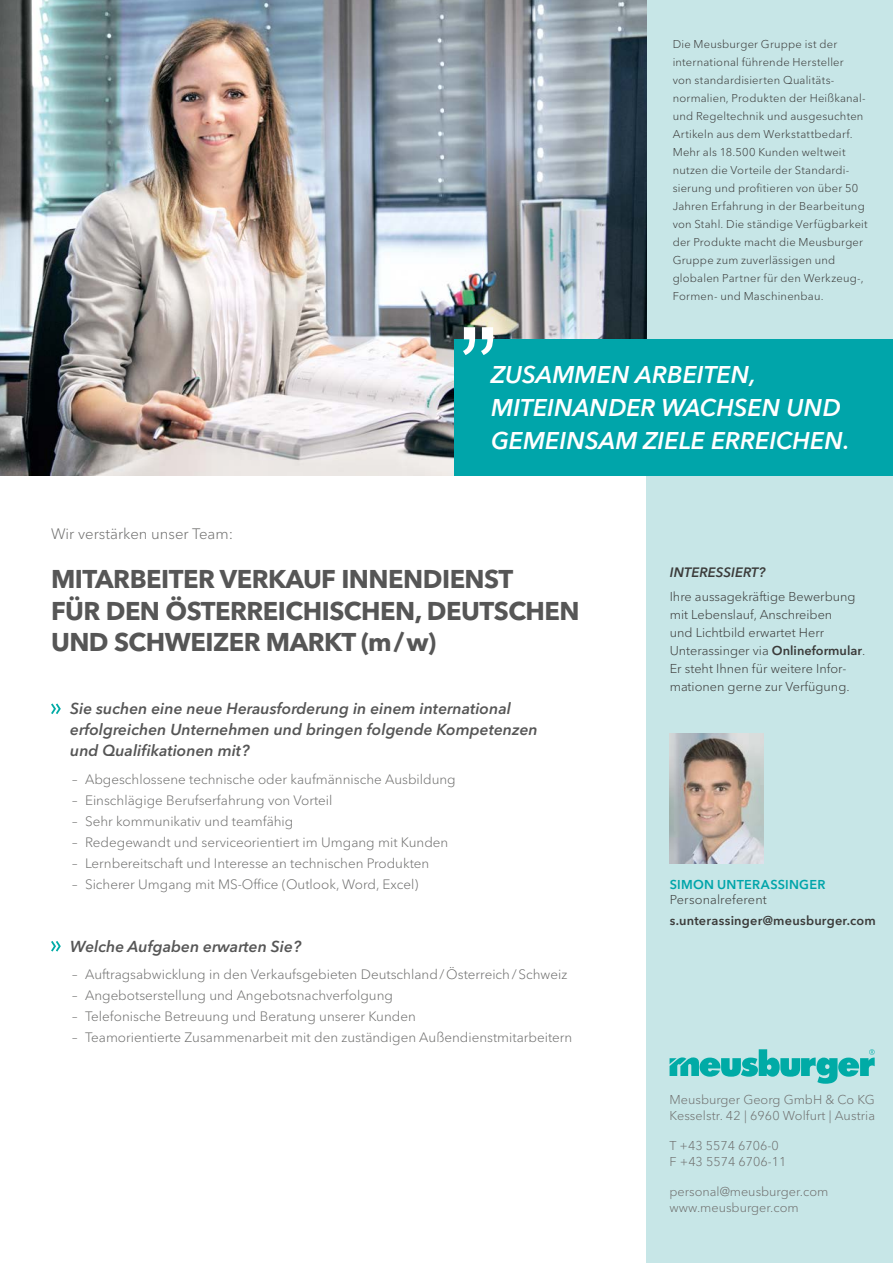
<style>
.page{position:relative;width:893px;height:1263px;background:#fff}
.page>*{position:absolute;margin:0;border:0;box-sizing:border-box;transform-origin:0 0}
.TITEL{font:700 25.5px/31.5px "Avenir Next W1 G";letter-spacing:-.02em;color:#565656}
.ZITAT{font:italic 600 24px/33px "Avenir Next W1 G";letter-spacing:.005em;color:#fff}
.FRAGE{font:italic 600 15.75px/21px "Avenir Next W1 G";color:#565656}
.Wir_verstärken_unser{font:300 15px "Avenir Next W1 G";color:#6f6f6e}
.t1{font:300 13.5px "Avenir Next W1 G";color:#6f6f6e}
.t2{font:italic 600 13.5px "Avenir Next W1 G";color:#3b3b3a}
.t3{font:300 12.75px/18px "Avenir Next W1 G";color:#3b3b3a}
.t4{font:300 12.75px/15.8px "Avenir Next W1 G";color:#6f6f6e}
.t5{font:600 12.75px "Avenir Next W1 G";letter-spacing:.015em;color:#3b3b3a}
.t6{font:600 12.75px "Avenir Next W1 G";letter-spacing:.015em;color:#00a5aa}
.t7{font:300 11.25px/18px "Avenir Next W1 G";letter-spacing:.02em;color:#3b3b3a}
.s1{font-weight:600}
</style>
<div class="page">
<div style="left:646px;top:0;width:247px;height:1263px;background:#c7e6e7"></div>
<img style="left:670px;top:734px;width:94px;height:130px">
<img style="left:0;top:0;width:646px;height:475px">
<svg style="left:51px;top:703px;width:10px;height:11px"></svg>
<svg style="left:51px;top:941px;width:10px;height:10px"></svg>
<div style="left:454px;top:339px;width:439px;height:136px;background:#00a5aa"></div>
<svg style="left:463px;top:327px;width:30px;height:28px"></svg>
<svg style="left:670px;top:1049px;width:205px;height:35px"></svg>
<p class="t7" style="left:673px;top:35px;width:197px">Die Meusburger Gruppe ist der international führende Hersteller<br>von standardisierten Qualitäts&shy;normalien, Produkten der Heißkanal&shy;und Regeltechnik und ausgesuchten Artikeln aus dem Werkstattbedarf.<br>Mehr als 18.500 Kunden weltweit nutzen die Vorteile der Standardi&shy;sierung und profitieren von über 50<br>Jahren Erfahrung in der Bearbeitung von Stahl. Die ständige Verfügbarkeit der Produkte macht die Meusburger Gruppe zum zuverlässigen und globalen Partner für den Werkzeug-, Formen- und Maschinenbau.</p>
<p class="ZITAT" style="left:491px;top:358px;width:360px">ZUSAMMEN ARBEITEN,<br>MITEINANDER WACHSEN UND<br>GEMEINSAM ZIELE ERREICHEN.</p>
<p class="Wir_verstärken_unser" style="left:51px;top:524px;width:184px">Wir verstärken unser Team:</p>
<p class="TITEL" style="left:51px;top:563px;width:530px">MITARBEITER VERKAUF INNENDIENST<br>FÜR DEN ÖSTERREICHISCHEN, DEUTSCHEN<br>UND SCHWEIZER MARKT (m/w)</p>
<p class="FRAGE" style="left:70px;top:698px;width:469px">Sie suchen eine neue Herausforderung in einem international erfolgreichen Unternehmen und bringen folgende Kompetenzen und Qualifikationen mit?</p>
<p class="t1" style="left:72px;top:771px;width:385px">– Abgeschlossene technische oder kaufmännische Ausbildung</p>
<p class="t1" style="left:72px;top:792px;width:262px">– Einschlägige Berufserfahrung von Vorteil</p>
<p class="t1" style="left:72px;top:813px;width:223px">– Sehr kommunikativ und teamfähig</p>
<p class="t1" style="left:72px;top:834px;width:378px">– Redegewandt und serviceorientiert im Umgang mit Kunden</p>
<p class="t1" style="left:72px;top:855px;width:359px">– Lernbereitschaft und Interesse an technischen Produkten</p>
<p class="t1" style="left:72px;top:876px;width:348px">– Sicherer Umgang mit MS-Office (Outlook, Word, Excel)</p>
<p class="FRAGE" style="left:70px;top:935px;width:232px">Welche Aufgaben erwarten Sie?</p>
<p class="t1" style="left:72px;top:966px;width:497px">– Auftragsabwicklung in den Verkaufsgebieten Deutschland/Österreich/Schweiz</p>
<p class="t1" style="left:72px;top:987px;width:322px">– Angebotserstellung und Angebotsnachverfolgung</p>
<p class="t1" style="left:72px;top:1008px;width:345px">– Telefonische Betreuung und Beratung unserer Kunden</p>
<p class="t1" style="left:72px;top:1029px;width:502px">– Teamorientierte Zusammenarbeit mit den zuständigen Außendienstmitarbeitern</p>
<p class="t2" style="left:670px;top:564px;width:97px">INTERESSIERT?</p>
<p class="t3" style="left:670px;top:588px;width:197px">Ihre aussagekräftige Bewerbung mit Lebenslauf, Anschreiben<br>und Lichtbild erwartet Herr<br>Unterassinger via <span class="s1">Onlineformular</span>.<br>Er steht Ihnen für weitere Infor&shy;mationen gerne zur Verfügung.</p>
<p class="t6" style="left:670px;top:876px;width:157px">SIMON UNTERASSINGER</p>
<p class="t3" style="left:670px;top:890px;width:99px">Personalreferent</p>
<p class="t5" style="left:670px;top:913px;width:208px">s.unterassinger@meusburger.com</p>
<p class="t4" style="left:670px;top:1092px;width:207px">Meusburger Georg GmbH &amp; Co KG<br>Kesselstr. 42 | 6960 Wolfurt | Austria</p>
<p class="t4" style="left:670px;top:1138px;width:118px">T +43 5574 6706-0<br>F +43 5574 6706-11</p>
<p class="t4" style="left:670px;top:1184px;width:160px">personal@meusburger.com www.meusburger.com</p>
</div>
